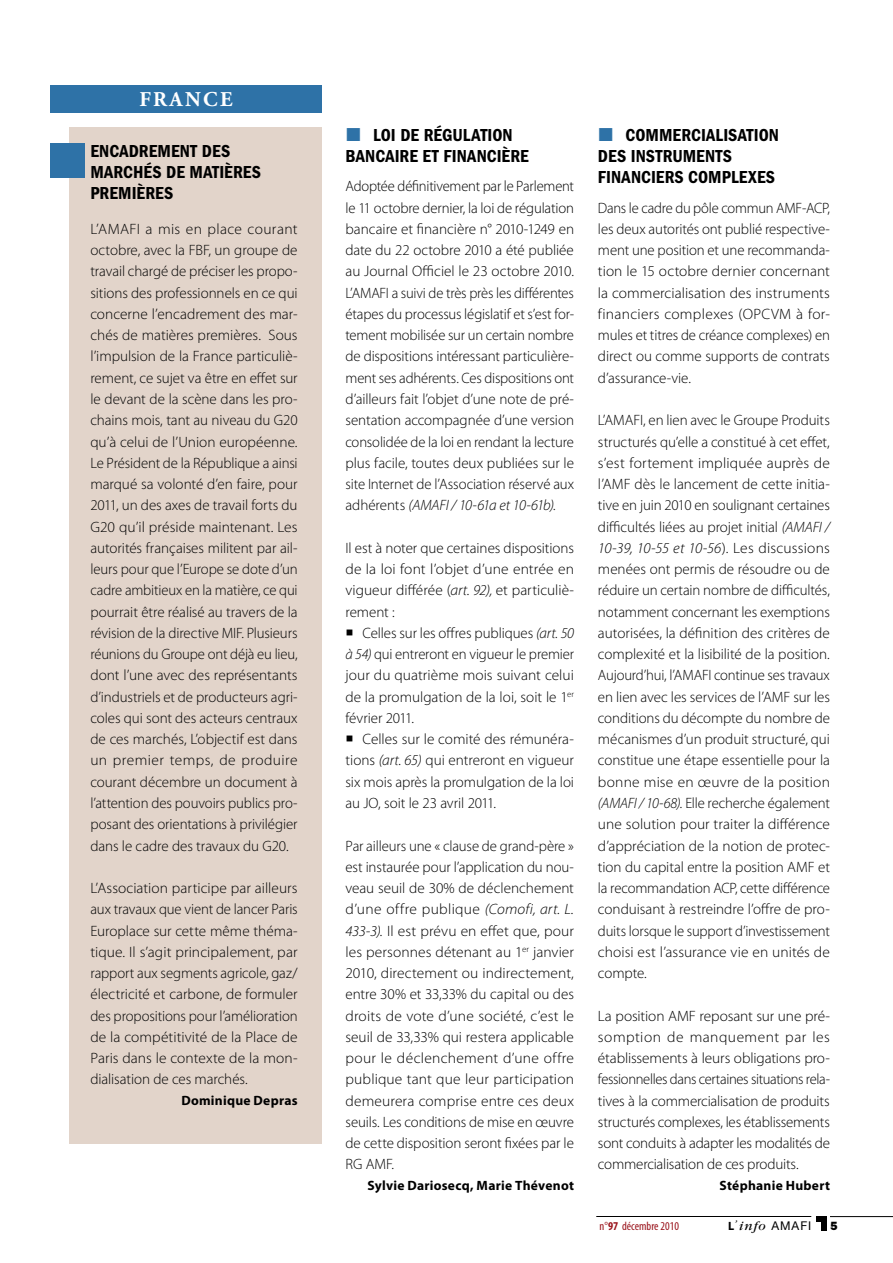
<style>
.page{position:relative;width:893px;height:1263px;background:#fff}
.page>*{position:absolute;margin:0;border:0;box-sizing:border-box;transform-origin:0 0}
.t1{font:700 21px "Adobe Garamond Pro";letter-spacing:.115em;color:#fff}
.t2{font:600 condensed 18px/21px "Franklin Gothic";color:#000}
.t3{font:300 15px/21.3px "Myriad Pro";letter-spacing:-.005em;color:#000;text-align:justify}
.t4{font:700 13.5px "Myriad Pro";letter-spacing:.02em;color:#000}
.t5{font:condensed 12px "Myriad Pro";color:#9a141c}
.t6{font:12px "Helvetica Neue";letter-spacing:.08em;color:#000}
.t7{font:800 12px "Franklin Gothic";color:#000}
.s1{font-style:italic}
.s2{font-weight:700}
.s3{font-family:"Myriad";font-weight:700}
.s4{font-family:"Garamond";font-style:italic}
.s5{font-family:"Garamond";font-style:italic;font-size:13.5px}
</style>
<div class="page">
<hr style="left:830px;top:1216px;width:63px;height:1px;background:#000">
<div style="left:821px;top:1216px;width:5px;height:14px;background:#000"></div>
<div style="left:816px;top:1216px;width:10px;height:5px;background:#000"></div>
<hr style="left:596px;top:1216px;width:215px;height:1px;background:#000">
<div style="left:69px;top:128px;width:253px;height:1016px;background:#e2d4ca"></div>
<div style="left:50px;top:144px;width:34px;height:34px;background:#2e72a7"></div>
<div style="left:50px;top:85px;width:272px;height:28px;background:#2e72a7"></div>
<h1 class="t1" style="left:139px;top:88px;width:94px">FRANCE</h1>
<p class="t2" style="left:90px;top:141px;width:172px">ENCADREMENT DES<br>MARCHÉS DE MATIÈRES<br>PREMIÈRES</p>
<p class="t3" style="left:90px;top:218px;width:209px">L’AMAFI a mis en place courant octobre, avec la FBF, un groupe de travail chargé de préciser les propo&shy;sitions des professionnels en ce qui concerne l’encadrement des mar&shy;chés de matières premières. Sous l’impulsion de la France particuliè&shy;rement, ce sujet va être en effet sur le devant de la scène dans les pro&shy;chains mois, tant au niveau du G20 qu’à celui de l’Union européenne.<br>Le Président de la République a ainsi marqué sa volonté d’en faire, pour 2011, un des axes de travail forts du G20 qu’il préside maintenant. Les autorités françaises militent par ail&shy;leurs pour que l’Europe se dote d’un cadre ambitieux en la matière, ce qui pourrait être réalisé au travers de la révision de la directive MIF. Plusieurs réunions du Groupe ont déjà eu lieu, dont l’une avec des représentants d’industriels et de producteurs agri&shy;coles qui sont des acteurs centraux de ces marchés, L’objectif est dans un premier temps, de produire courant décembre un document à l’attention des pouvoirs publics pro&shy;posant des orientations à privilégier dans le cadre des travaux du G20.</p>
<p class="t3" style="left:90px;top:877px;width:209px">L’Association participe par ailleurs aux travaux que vient de lancer Paris Europlace sur cette même théma&shy;tique. Il s’agit principalement, par rapport aux segments agricole, gaz/ électricité et carbone, de formuler des propositions pour l’amélioration de la compétitivité de la Place de Paris dans le contexte de la mon&shy;dialisation de ces marchés.</p>
<p class="t4" style="left:181px;top:1091px;width:118px">Dominique Depras</p>
<p class="t2" style="left:345px;top:125px;width:185px;text-indent:28px">LOI DE RÉGULATION<br>BANCAIRE ET FINANCIÈRE</p>
<p class="t3" style="left:345px;top:176px;width:230px">Adoptée définitivement par le Parlement le 11 octobre dernier, la loi de régulation bancaire et financière n° 2010-1249 en date du 22 octobre 2010 a été publiée au Journal Officiel le 23 octobre 2010.<br>L’AMAFI a suivi de très près les différentes étapes du processus législatif et s’est for&shy;tement mobilisée sur un certain nombre de dispositions intéressant particulière&shy;ment ses adhérents. Ces dispositions ont d’ailleurs fait l’objet d’une note de pré&shy;sentation accompagnée d’une version consolidée de la loi en rendant la lecture plus facile, toutes deux publiées sur le site Internet de l’Association réservé aux adhérents <span class="s1">(AMAFI / 10-61a et 10-61b).</span></p>
<p class="t3" style="left:345px;top:537px;width:230px">Il est à noter que certaines dispositions de la loi font l’objet d’une entrée en vigueur différée (<span class="s1">art. 92),</span> et particuliè&shy;rement :</p>
<p class="t3" style="left:345px;top:622px;width:230px;text-indent:17px">Celles sur les offres publiques <span class="s1">(art. 50 à 54)</span> qui entreront en vigueur le premier jour du quatrième mois suivant celui de la promulgation de la loi, soit le 1<sup>er </sup>février 2011.</p>
<p class="t3" style="left:345px;top:728px;width:230px;text-indent:17px">Celles sur le comité des rémunéra&shy;tions <span class="s1">(art. 65)</span> qui entreront en vigueur six mois après la promulgation de la loi au JO, soit le 23 avril 2011.</p>
<p class="t3" style="left:345px;top:835px;width:230px">Par ailleurs une « clause de grand-père » est instaurée pour l’application du nou&shy;veau seuil de 30% de déclenchement d’une offre publique <span class="s1">(Comofi, art. L.<br>433-3).</span> Il est prévu en effet que, pour les personnes détenant au 1<sup>er</sup> janvier 2010, directement ou indirectement, entre 30% et 33,33% du capital ou des droits de vote d’une société, c’est le seuil de 33,33% qui restera applicable pour le déclenchement d’une offre publique tant que leur participation demeurera comprise entre ces deux seuils. Les conditions de mise en œuvre de cette disposition seront fixées par le RG AMF.</p>
<p class="t4" style="left:367px;top:1176px;width:208px">Sylvie Dariosecq, Marie Thévenot</p>
<p class="t2" style="left:598px;top:125px;width:182px;text-indent:28px">COMMERCIALISATION<br>DES INSTRUMENTS<br>FINANCIERS COMPLEXES</p>
<p class="t3" style="left:598px;top:197px;width:234px">Dans le cadre du pôle commun AMF-ACP, les deux autorités ont publié respective&shy;ment une position et une recommanda&shy;tion le 15 octobre dernier concernant la commercialisation des instruments financiers complexes (OPCVM à for&shy;mules et titres de créance complexes) en direct ou comme supports de contrats d’assurance-vie.</p>
<p class="t3" style="left:598px;top:409px;width:234px">L’AMAFI, en lien avec le Groupe Produits structurés qu’elle a constitué à cet effet, s’est fortement impliquée auprès de l’AMF dès le lancement de cette initia&shy;tive en juin 2010 en soulignant certaines difficultés liées au projet initial <span class="s1">(AMAFI / 10-39, 10-55 et 10-56</span>). Les discussions menées ont permis de résoudre ou de réduire un certain nombre de difficultés, notamment concernant les exemptions autorisées, la définition des critères de complexité et la lisibilité de la position.<br>Aujourd’hui, l’AMAFI continue ses travaux en lien avec les services de l’AMF sur les conditions du décompte du nombre de mécanismes d’un produit structuré, qui constitue une étape essentielle pour la bonne mise en œuvre de la position <span class="s1">(AMAFI / 10-68).</span> Elle recherche également une solution pour traiter la différence d’appréciation de la notion de protec&shy;tion du capital entre la position AMF et la recommandation ACP, cette différence conduisant à restreindre l’offre de pro&shy;duits lorsque le support d’investissement choisi est l’assurance vie en unités de compte.</p>
<p class="t3" style="left:598px;top:1005px;width:234px">La position AMF reposant sur une pré&shy;somption de manquement par les établissements à leurs obligations pro&shy;fessionnelles dans certaines situations rela&shy;tives à la commercialisation de produits structurés complexes, les établissements sont conduits à adapter les modalités de commercialisation de ces produits.</p>
<p class="t4" style="left:720px;top:1176px;width:112px">Stéphanie Hubert</p>
<p class="t5" style="left:600px;top:1218px;width:81px">n°<span class="s2">97</span> décembre 2010</p>
<p class="t6" style="left:728px;top:1218px;width:85px"><span class="s3">L</span><span class="s4">’</span> <span class="s5">info</span> AMAFI</p>
<p class="t7" style="left:831px;top:1219px;width:9px">5</p>
</div>
